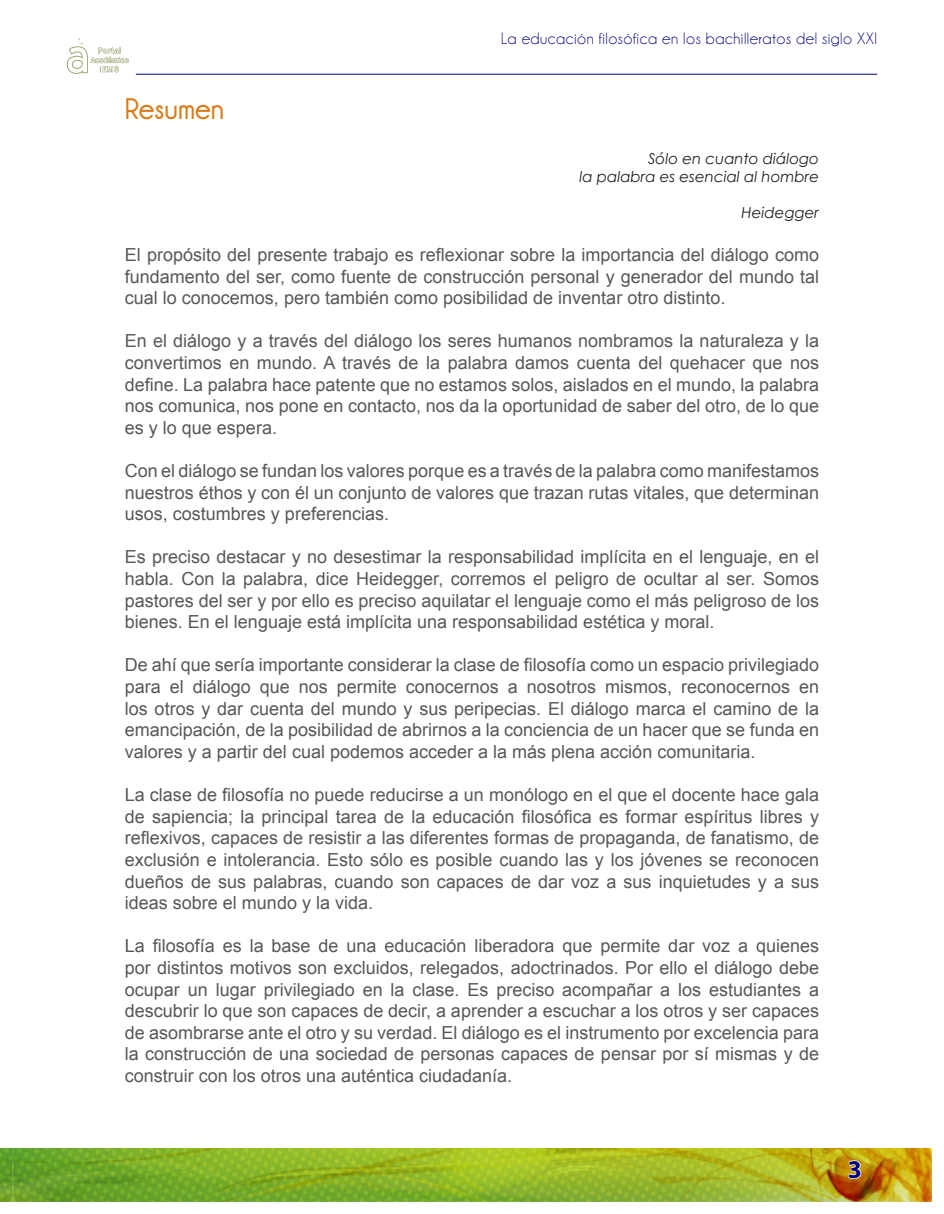
<style>
.page{position:relative;width:944px;height:1214px;background:#fff}
.page>*{position:absolute;margin:0;border:0;box-sizing:border-box;transform-origin:0 0}
.Subtítulo_DIANA{font:700 30px "Champagne&Limousines";color:#d87c19}
.Número_Páginas_DIANA{font:700 25.5px "Myriad Pro";color:#000080}
.t1{font:18px/21.6px "Arial";color:#57585a;text-align:justify}
.Título_pequeño_derec{font:16.5px "Champagne&Limousines";letter-spacing:.03em;color:#000080}
.t2{font:italic 15px "Century Gothic";color:#231f20}
</style>
<div class="page">
<img style="left:0;top:1148px;width:931px;height:53px">
<svg style="left:846px;top:1159px;width:16px;height:20px"></svg>
<svg style="left:67px;top:38px;width:62px;height:36px"></svg>
<hr style="left:136px;top:74px;width:741px;height:1px;background:#000080">
<p class="Subtítulo_DIANA" style="left:125px;top:92px;width:101px">Resumen</p>
<p class="Título_pequeño_derec" style="left:501px;top:29px;width:377px">La educación filosófica en los bachilleratos del siglo XXI</p>
<p class="t2" style="left:648px;top:148px;width:172px">Sólo en cuanto diálogo</p>
<p class="t2" style="left:579px;top:166px;width:241px">la palabra es esencial al hombre</p>
<p class="t2" style="left:741px;top:202px;width:79px">Heidegger</p>
<p class="t1" style="left:125px;top:244px;width:695px">El propósito del presente trabajo es reflexionar sobre la importancia del diálogo como fundamento del ser, como fuente de construcción personal y generador del mundo tal cual lo conocemos, pero también como posibilidad de inventar otro distinto.</p>
<p class="t1" style="left:125px;top:330px;width:695px">En el diálogo y a través del diálogo los seres humanos nombramos la naturaleza y la convertimos en mundo. A través de la palabra damos cuenta del quehacer que nos define. La palabra hace patente que no estamos solos, aislados en el mundo, la palabra nos comunica, nos pone en contacto, nos da la oportunidad de saber del otro, de lo que es y lo que espera.</p>
<p class="t1" style="left:125px;top:460px;width:695px">Con el diálogo se fundan los valores porque es a través de la palabra como manifestamos nuestros éthos y con él un conjunto de valores que trazan rutas vitales, que determinan usos, costumbres y preferencias.</p>
<p class="t1" style="left:125px;top:546px;width:695px">Es preciso destacar y no desestimar la responsabilidad implícita en el lenguaje, en el habla. Con la palabra, dice Heidegger, corremos el peligro de ocultar al ser. Somos pastores del ser y por ello es preciso aquilatar el lenguaje como el más peligroso de los bienes. En el lenguaje está implícita una responsabilidad estética y moral.</p>
<p class="t1" style="left:125px;top:654px;width:695px">De ahí que sería importante considerar la clase de filosofía como un espacio privilegiado para el diálogo que nos permite conocernos a nosotros mismos, reconocernos en los otros y dar cuenta del mundo y sus peripecias. El diálogo marca el camino de la emancipación, de la posibilidad de abrirnos a la conciencia de un hacer que se funda en valores y a partir del cual podemos acceder a la más plena acción comunitaria.</p>
<p class="t1" style="left:125px;top:784px;width:695px">La clase de filosofía no puede reducirse a un monólogo en el que el docente hace gala de sapiencia; la principal tarea de la educación filosófica es formar espíritus libres y reflexivos, capaces de resistir a las diferentes formas de propaganda, de fanatismo, de exclusión e intolerancia. Esto sólo es posible cuando las y los jóvenes se reconocen dueños de sus palabras, cuando son capaces de dar voz a sus inquietudes y a sus ideas sobre el mundo y la vida.</p>
<p class="t1" style="left:125px;top:935px;width:695px">La filosofía es la base de una educación liberadora que permite dar voz a quienes por distintos motivos son excluidos, relegados, adoctrinados. Por ello el diálogo debe ocupar un lugar privilegiado en la clase. Es preciso acompañar a los estudiantes a descubrir lo que son capaces de decir, a aprender a escuchar a los otros y ser capaces de asombrarse ante el otro y su verdad. El diálogo es el instrumento por excelencia para la construcción de una sociedad de personas capaces de pensar por sí mismas y de construir con los otros una auténtica ciudadanía.</p>
<p class="Número_Páginas_DIANA" style="left:847px;top:1152px;width:16px">3</p>
</div>
